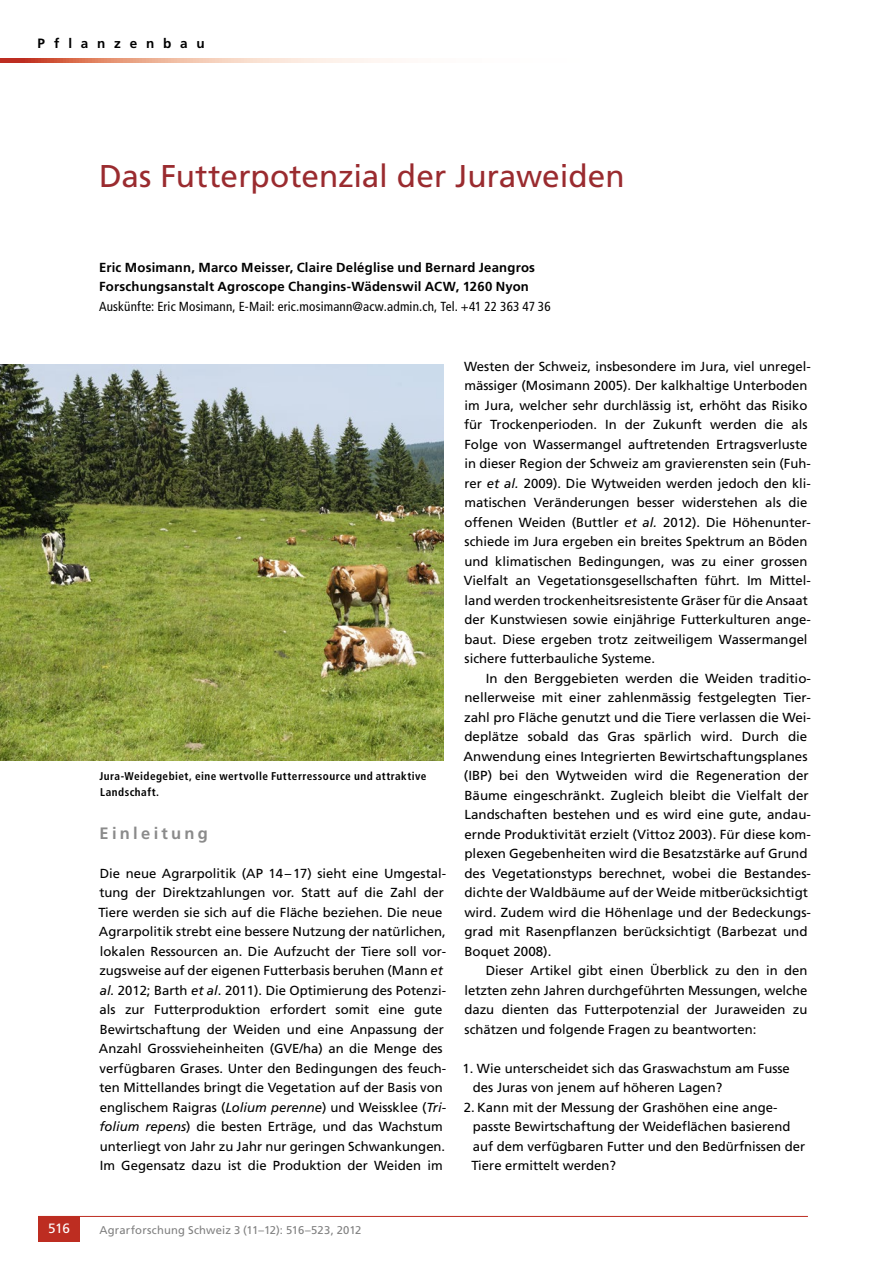
<style>
.page{position:relative;width:893px;height:1263px;background:#fff}
.page>*{position:absolute;margin:0;border:0;box-sizing:border-box;transform-origin:0 0}
.t1{font:31.5px "Frutiger LT Std";color:#9a2b2f}
.t2{font:700 16.5px "Frutiger LT Std";letter-spacing:.2em;color:#8b8b8b}
.t3{font:700 13.5px "Frutiger LT Std";letter-spacing:.65em;color:#000}
.t4{font:13.5px "Frutiger LT Std";color:#fff}
.t5{font:13.2px/19.5px "Frutiger LT Std";color:#000}
.t6{font:700 13.2px/19.5px "Frutiger LT Std";letter-spacing:.015em;color:#000}
.t7{font:condensed 13.2px "Frutiger LT Std";letter-spacing:.01em;color:#000}
.t8{font:700 condensed 11.25px/16.5px "Frutiger LT Std";letter-spacing:.04em;color:#000}
.t9{font:11.25px "Frutiger LT Std";letter-spacing:.015em;color:#808080}
.s1{font-style:italic}
</style>
<div class="page">
<hr style="left:38px;top:1216px;width:770px;height:1px;background:#bd2d21">
<div style="left:38px;top:1216px;width:42px;height:26px;background:#bd2d21"></div>
<svg style="left:0;top:58px;width:396px;height:5px"></svg>
<img style="left:0;top:365px;width:443px;height:395px">
<p class="t3" style="left:38px;top:36px;width:169px">Pflanzenbau</p>
<h1 class="t1" style="left:99px;top:158px;width:527px">Das Futterpotenzial der Juraweiden</h1>
<p class="t6" style="left:99px;top:258px;width:437px">Eric Mosimann, Marco Meisser, Claire Deléglise und Bernard Jeangros<br>Forschungsanstalt Agroscope Changins-Wädenswil ACW, 1260 Nyon</p>
<p class="t7" style="left:99px;top:299px;width:453px">Auskünfte: Eric Mosimann, E-Mail: eric.mosimann@acw.admin.ch, Tel. +41 22 363 47 36</p>
<p class="t8" style="left:100px;top:768px;width:329px">Jura-Weidegebiet, eine wertvolle Futterressource und attraktive<br>Landschaft.</p>
<p class="t2" style="left:100px;top:823px;width:110px">Einleitung</p>
<p class="t5" style="left:98px;top:863px;width:349px">Die neue Agrarpolitik (AP 14–17) sieht eine Umgestal&shy;tung der Direktzahlungen vor. Statt auf die Zahl der Tiere werden sie sich auf die Fläche beziehen. Die neue Agrarpolitik strebt eine bessere Nutzung der natürlichen, lokalen Ressourcen an. Die Aufzucht der Tiere soll vor&shy;zugsweise auf der eigenen Futterbasis beruhen (Mann <span class="s1">et al.</span> 2012; Barth <span class="s1">et al</span>. 2011). Die Optimierung des Potenzi&shy;als zur Futterproduktion erfordert somit eine gute Bewirtschaftung der Weiden und eine Anpassung der Anzahl Grossvieheinheiten (GVE/ha) an die Menge des verfügbaren Grases. Unter den Bedingungen des feuch&shy;ten Mittellandes bringt die Vegetation auf der Basis von englischem Raigras (<span class="s1">Lolium perenne</span>) und Weissklee (<span class="s1">Tri&shy;folium repens</span>) die besten Erträge, und das Wachstum unterliegt von Jahr zu Jahr nur geringen Schwankungen.<br>Im Gegensatz dazu ist die Produktion der Weiden im</p>
<p class="t5" style="left:464px;top:356px;width:349px">Westen der Schweiz, insbesondere im Jura, viel unregel&shy;mässiger (Mosimann 2005). Der kalkhaltige Unterboden im Jura, welcher sehr durchlässig ist, erhöht das Risiko für Trockenperioden. In der Zukunft werden die als Folge von Wassermangel auftretenden Ertragsverluste in dieser Region der Schweiz am gravierensten sein (Fuh&shy;rer <span class="s1">et al.</span> 2009). Die Wytweiden werden jedoch den kli&shy;matischen Veränderungen besser widerstehen als die offenen Weiden (Buttler <span class="s1">et al.</span> 2012). Die Höhenunter&shy;schiede im Jura ergeben ein breites Spektrum an Böden und klimatischen Bedingungen, was zu einer grossen Vielfalt an Vegetationsgesellschaften führt. Im Mittel&shy;land werden trockenheitsresistente Gräser für die Ansaat der Kunstwiesen sowie einjährige Futterkulturen ange&shy;baut. Diese ergeben trotz zeitweiligem Wassermangel sichere futterbauliche Systeme.</p>
<p class="t5" style="left:464px;top:668px;width:349px;text-indent:22px">In den Berggebieten werden die Weiden traditio&shy;nellerweise mit einer zahlenmässig festgelegten Tier&shy;zahl pro Fläche genutzt und die Tiere verlassen die Wei&shy;deplätze sobald das Gras spärlich wird. Durch die Anwendung eines Integrierten Bewirtschaftungsplanes (IBP) bei den Wytweiden wird die Regeneration der Bäume eingeschränkt. Zugleich bleibt die Vielfalt der Landschaften bestehen und es wird eine gute, andau&shy;ernde Produktivität erzielt (Vittoz 2003). Für diese kom&shy;plexen Gegebenheiten wird die Besatzstärke auf Grund des Vegetationstyps berechnet, wobei die Bestandes&shy;dichte der Waldbäume auf der Weide mitberücksichtigt wird. Zudem wird die Höhenlage und der Bedeckungs&shy;grad mit Rasenpflanzen berücksichtigt (Barbezat und Boquet 2008).</p>
<p class="t5" style="left:464px;top:961px;width:345px;text-align:justify;text-indent:21px">Dieser Artikel gibt einen Überblick zu den in den letzten zehn Jahren durchgeführten Messungen, welche dazu dienten das Futterpotenzial der Juraweiden zu schätzen und folgende Fragen zu beantworten:</p>
<p class="t5" style="left:473px;top:1058px;width:318px;text-indent:-10px">1. Wie unterscheidet sich das Graswachstum am Fusse des Juras von jenem auf höheren Lagen?</p>
<p class="t5" style="left:471px;top:1097px;width:335px;text-indent:-8px">2. Kann mit der Messung der Grashöhen eine ange&shy;passte Bewirtschaftung der Weideflächen basierend auf dem verfügbaren Futter und den Bedürfnissen der Tiere ermittelt werden?</p>
<p class="t4" style="left:48px;top:1221px;width:23px">516</p>
<p class="t9" style="left:99px;top:1223px;width:263px">Agrarforschung Schweiz 3 (11–12): 516–523, 2012</p>
</div>
